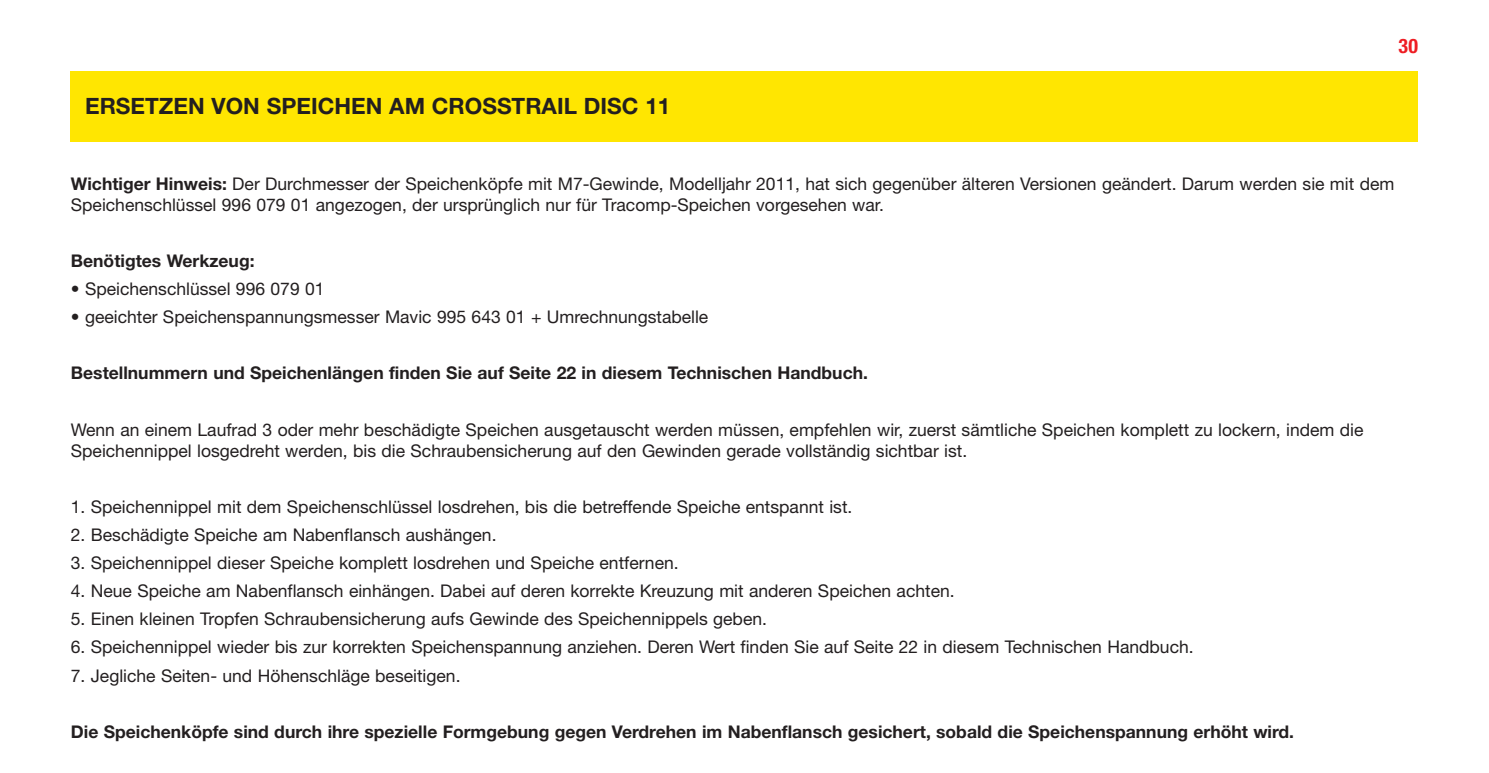
<style>
.page{position:relative;width:1489px;height:773px;background:#fff}
.page>*{position:absolute;margin:0;border:0;box-sizing:border-box;transform-origin:0 0}
.t1{font:700 22.5px "Helvetica Neue LT Std";color:#231f20}
.t2{font:700 condensed 20px "Helvetica Neue LT Std";color:#ee1d23}
.t3{font:17.5px/21px "Helvetica Neue LT Std";color:#231f20}
.t4{font:700 17.5px "Helvetica Neue LT Std";color:#231f20}
.s1{font-weight:700}
</style>
<div class="page">
<div style="left:71px;top:71px;width:1346px;height:71px;background:#ffe601"></div>
<p class="t1" style="left:85px;top:98px;width:587px">ERSETZEN VON SPEICHEN AM CROSSTRAIL DISC 11</p>
<p class="t2" style="left:1398px;top:39px;width:21px">30</p>
<p class="t3" style="left:71px;top:175px;width:1324px"><span class="s1">Wichtiger Hinweis:</span> Der Durchmesser der Speichenköpfe mit M7-Gewinde, Modelljahr 2011, hat sich gegenüber älteren Versionen geändert. Darum werden sie mit dem<br>Speichenschlüssel 996 079 01 angezogen, der ursprünglich nur für Tracomp-Speichen vorgesehen war.</p>
<p class="t4" style="left:71px;top:254px;width:185px">Benötigtes Werkzeug:</p>
<p class="t3" style="left:71px;top:280px;width:255px">• Speichenschlüssel 996 079 01</p>
<p class="t3" style="left:71px;top:308px;width:639px">• geeichter Speichenspannungsmesser Mavic 995 643 01 + Umrechnungstabelle</p>
<p class="t4" style="left:71px;top:367px;width:798px">Bestellnummern und Speichenlängen finden Sie auf Seite 22 in diesem Technischen Handbuch.</p>
<p class="t3" style="left:71px;top:420px;width:1293px">Wenn an einem Laufrad 3 oder mehr beschädigte Speichen ausgetauscht werden müssen, empfehlen wir, zuerst sämtliche Speichen komplett zu lockern, indem die<br>Speichennippel losgedreht werden, bis die Schraubensicherung auf den Gewinden gerade vollständig sichtbar ist.</p>
<p class="t3" style="left:71px;top:498px;width:783px">1. Speichennippel mit dem Speichenschlüssel losdrehen, bis die betreffende Speiche entspannt ist.</p>
<p class="t3" style="left:71px;top:526px;width:427px">2. Beschädigte Speiche am Nabenflansch aushängen.</p>
<p class="t3" style="left:71px;top:554px;width:609px">3. Speichennippel dieser Speiche komplett losdrehen und Speiche entfernen.</p>
<p class="t3" style="left:71px;top:582px;width:885px">4. Neue Speiche am Nabenflansch einhängen. Dabei auf deren korrekte Kreuzung mit anderen Speichen achten.</p>
<p class="t3" style="left:71px;top:610px;width:697px">5. Einen kleinen Tropfen Schraubensicherung aufs Gewinde des Speichennippels geben.</p>
<p class="t3" style="left:71px;top:638px;width:1124px">6. Speichennippel wieder bis zur korrekten Speichenspannung anziehen. Deren Wert finden Sie auf Seite 22 in diesem Technischen Handbuch.</p>
<p class="t3" style="left:71px;top:666px;width:391px">7. Jegliche Seiten- und Höhenschläge beseitigen.</p>
<p class="t4" style="left:71px;top:725px;width:1224px">Die Speichenköpfe sind durch ihre spezielle Formgebung gegen Verdrehen im Nabenflansch gesichert, sobald die Speichenspannung erhöht wird.</p>
</div>
